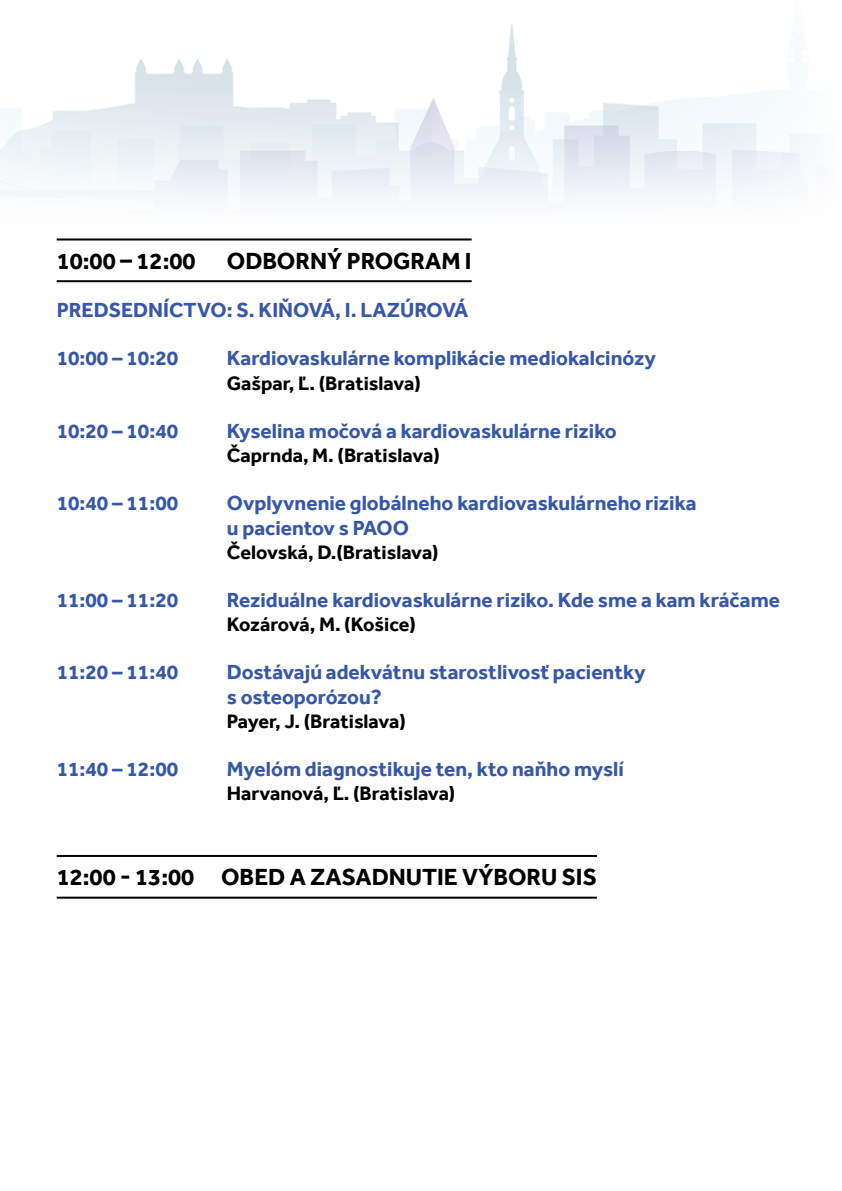
<style>
.page{position:relative;width:842px;height:1191px;background:#fff}
.page>*{position:absolute;margin:0;border:0;box-sizing:border-box;transform-origin:0 0}
.t1{font:700 24px "Effra";color:#000}
.t2{font:700 21px/25.2px "Effra";color:#3757a7}
.t3{font:700 20px "Effra";color:#000}
</style>
<div class="page">
<img style="left:0;top:24px;width:810px;height:174px">
<hr style="left:57px;top:238px;width:415px;height:2px;background:#000">
<hr style="left:57px;top:280px;width:415px;height:2px;background:#000">
<hr style="left:57px;top:855px;width:540px;height:2px;background:#000">
<hr style="left:57px;top:896px;width:540px;height:2px;background:#000">
<p class="t1" style="left:57px;top:246px;width:140px">10:00 – 12:00</p>
<p class="t1" style="left:227px;top:246px;width:246px">ODBORNÝ PROGRAM I</p>
<p class="t2" style="left:57px;top:297px;width:413px">PREDSEDNÍCTVO: S. KIŇOVÁ, I. LAZÚROVÁ</p>
<p class="t2" style="left:57px;top:345px;width:123px">10:00 – 10:20</p>
<p class="t2" style="left:227px;top:345px;width:431px">Kardiovaskulárne komplikácie mediokalcinózy</p>
<p class="t3" style="left:227px;top:371px;width:196px">Gašpar, Ľ. (Bratislava)</p>
<p class="t2" style="left:57px;top:418px;width:123px">10:20 – 10:40</p>
<p class="t2" style="left:227px;top:418px;width:391px">Kyselina močová a kardiovaskulárne riziko</p>
<p class="t3" style="left:227px;top:443px;width:214px">Čaprnda, M. (Bratislava)</p>
<p class="t2" style="left:57px;top:490px;width:123px">10:40 – 11:00</p>
<p class="t2" style="left:227px;top:490px;width:471px">Ovplyvnenie globálneho kardiovaskulárneho rizika u pacientov s PAOO</p>
<p class="t3" style="left:227px;top:540px;width:213px">Čelovská, D.(Bratislava)</p>
<p class="t2" style="left:57px;top:587px;width:123px">11:00 – 11:20</p>
<p class="t2" style="left:227px;top:587px;width:555px">Reziduálne kardiovaskulárne riziko. Kde sme a kam kráčame</p>
<p class="t3" style="left:227px;top:612px;width:191px">Kozárová, M. (Košice)</p>
<p class="t2" style="left:57px;top:659px;width:123px">11:20 – 11:40</p>
<p class="t2" style="left:227px;top:659px;width:420px">Dostávajú adekvátnu starostlivosť pacientky s osteoporózou?</p>
<p class="t3" style="left:227px;top:709px;width:181px">Payer, J. (Bratislava)</p>
<p class="t2" style="left:57px;top:756px;width:123px">11:40 – 12:00</p>
<p class="t2" style="left:227px;top:756px;width:398px">Myelóm diagnostikuje ten, kto naňho myslí</p>
<p class="t3" style="left:227px;top:781px;width:230px">Harvanová, Ľ. (Bratislava)</p>
<p class="t1" style="left:57px;top:863px;width:542px">12:00 - 13:00 OBED A ZASADNUTIE VÝBORU SIS</p>
</div>
